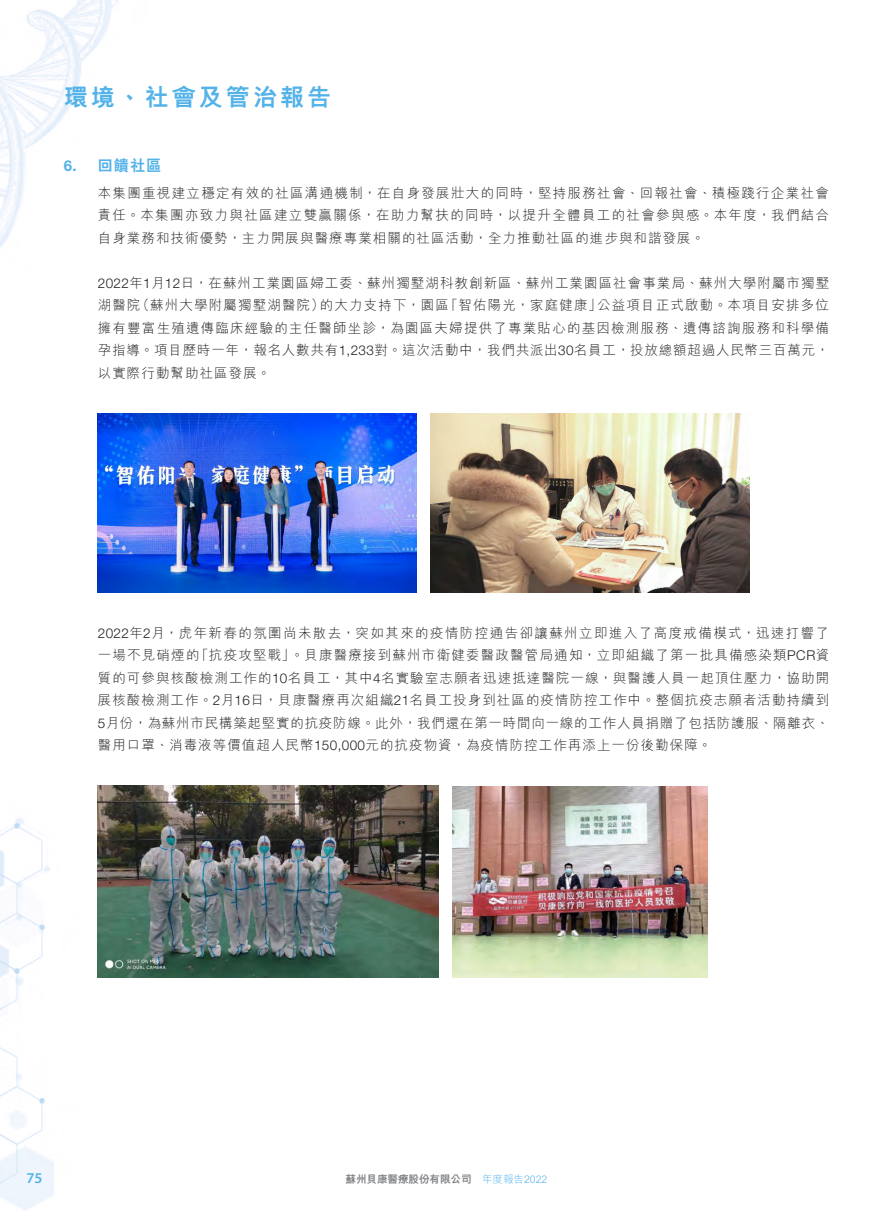
<style>
.page{position:relative;width:893px;height:1212px;background:#fff}
.page>*{position:absolute;margin:0;border:0;box-sizing:border-box;transform-origin:0 0}
.t1{font:800 24px "M Hei HK";letter-spacing:.125em;color:#53b3e8}
._01_H1{font:800 15px "C Hei 2 HK";color:#53b3e8}
.t2{font:600 15px "Myriad Pro";color:#53b3e8}
._01_H1-2{font:700 15px "Helvetica Neue LT Std";color:#53b3e8}
._00_txt{font:300 13.5px/22.5px "M Hei HK";letter-spacing:.08em;color:#231f20}
._00_txt-2{font:300 13.5px/22.5px "M Hei HK";letter-spacing:.105em;color:#231f20;text-align:right}
.t3{font:800 10.5px "M Hei HK";color:#808285}
.t4{font:300 10.5px "M Hei HK";color:#53b3e8}
.s1{font-family:"Helvetica Neue LT Std"}
</style>
<div class="page">
<img style="left:0;top:0;width:708px;height:1211px">
<img style="left:98px;top:413px;width:319px;height:180px">
<img style="left:431px;top:413px;width:319px;height:180px">
<img style="left:98px;top:786px;width:340px;height:192px">
<img style="left:452px;top:786px;width:255px;height:192px">
<h1 class="t1" style="left:64px;top:86px;width:269px">環境、社會及管治報告</h1>
<p class="_01_H1-2" style="left:64px;top:156px;width:14px">6.</p>
<p class="_01_H1" style="left:98px;top:158px;width:65px">回饋社區</p>
<p class="_00_txt" style="left:98px;top:181px;width:733px;text-align:justify">本集團重視建立穩定有效的社區溝通機制，在自身發展壯大的同時，堅持服務社會、回報社會、積極踐行企業社會責任。本集團亦致力與社區建立雙贏關係，在助力幫扶的同時，以提升全體員工的社會參與感。本年度，我們結合自身業務和技術優勢，主力開展與醫療專業相關的社區活動，全力推動社區的進步與和諧發展。</p>
<p class="_00_txt" style="left:98px;top:271px;width:733px;text-align:right"><span class="s1">2022</span>年 月<span class="s1">1 12</span>日，在蘇州工業園區婦工委、蘇州獨墅湖科教創新區、蘇州工業園區社會事業局、蘇州大學附屬市獨墅公益項目正式啟動。本項目安排多位</p>
<p class="_00_txt" style="left:136px;top:294px;width:189px">（蘇州大學附屬獨墅湖醫院）</p>
<p class="_00_txt" style="left:445px;top:294px;width:159px">「智佑陽光，家庭健康」</p>
<p class="_00_txt" style="left:320px;top:294px;width:131px">的大力支持下，園區</p>
<p class="_00_txt" style="left:98px;top:294px;width:733px">湖醫院<br>擁有豐富生殖遺傳臨床經驗的主任醫師坐診，為園區夫婦提供了專業貼心的基因檢測服務、遺傳諮詢服務和科學備孕指導。項目歷時一年，報名人數共有<span class="s1">1,233</span>對。這次活動中，我們共派出<span class="s1">30</span>名員工，投放總額超過人民幣三百萬元，以實際行動幫助社區發展。</p>
<p class="_00_txt-2" style="left:98px;top:621px;width:733px"><span class="s1">2022</span>年 月<span class="s1">2</span> ，虎年新春的氛圍尚未散去，突如其來的疫情防控通告卻讓蘇州立即進入了高度戒備模式，迅速打響了「抗疫攻堅戰」。貝康醫療接到蘇州市衛健委醫政醫管局通知，立即組織了第一批具備感染類<span class="s1">PCR</span>資</p>
<p class="_00_txt" style="left:98px;top:644px;width:733px">一場不見硝煙的<br>質的可參與核酸檢測工作的<span class="s1">10</span>名員工，其中<span class="s1">4</span>名實驗室志願者迅速抵達醫院一線，與醫護人員一起頂住壓力，協助開展核酸檢測工作。 月<span class="s1">2 16</span>日，貝康醫療再次組織<span class="s1">21</span>名員工投身到社區的疫情防控工作中。整個抗疫志願者活動持續到<span class="s1">5</span>月份，為蘇州市民構築起堅實的抗疫防線。此外，我們還在第一時間向一線的工作人員捐贈了包括防護服、隔離衣、醫用口罩、消毒液等價值超人民幣<span class="s1">150,000</span>元的抗疫物資，為疫情防控工作再添上一份後勤保障。</p>
<p class="t2" style="left:26px;top:1168px;width:18px">75</p>
<p class="t3" style="left:346px;top:1173px;width:128px">蘇州貝康醫療股份有限公司</p>
<p class="t4" style="left:482px;top:1174px;width:67px">年度報告2022</p>
</div>
